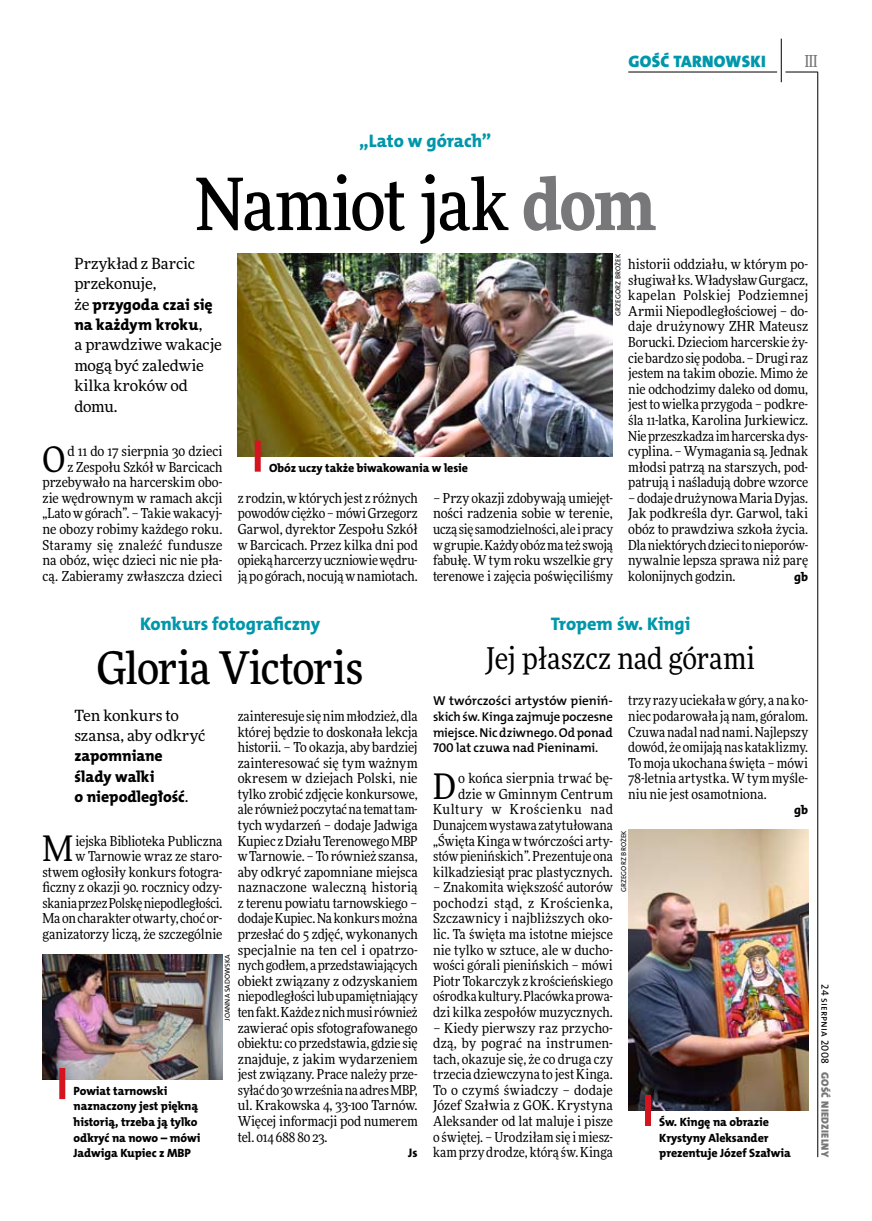
<style>
.page{position:relative;width:872px;height:1221px;background:#fff}
.page>*{position:absolute;margin:0;border:0;box-sizing:border-box;transform-origin:0 0}
.t1{font:500 72px "Freeday Narrow";letter-spacing:-.025em;color:#000}
.t2{font:500 45px "Freeday Narrow";letter-spacing:-.02em;color:#000}
.t3{font:35.25px "Freeday Narrow News";color:#000}
.t4{font:30px "Freeday Narrow News";letter-spacing:-.005em;color:#000}
.t5{font:18.3px "The Mix HP8 Ex Bld";letter-spacing:-.01em;color:#0097aa}
.t6{font:16.65px "The Mix HP9 Blk";letter-spacing:.02em;color:#0097aa}
.t7{font:500 16.5px "Freeday Narrow";color:#787779;scale:.9 1}
.t8{font:15.75px/20.4px "The Mix HP8 Ex Bld";color:#000}
.t9{font:15.45px/20.4px "Freeday News";letter-spacing:-.01em;color:#000}
.t10{font:13.8px/15.6px "Freeday Narrow News";color:#000;text-align:justify}
.t11{font:12.9px/15.6px "The Mix HP6 Se Bld";letter-spacing:-.01em;color:#000;text-align:justify}
.t12{font:12.45px "The Mix HP8 Ex Bld";color:#000}
.t13{font:12px/15.6px "The Mix HP8 Ex Bld";letter-spacing:-.005em;color:#000}
.t14{font:10.5px "The Mix HP9 Blk";letter-spacing:.025em;color:#787779}
.t15{font:10.5px "The Mix HP5 Plain";letter-spacing:.01em;color:#000}
.t16{font:7.2px "The Mix HP5 Plain";letter-spacing:.025em;color:#000}
.s1{font-weight:900;color:#787779}
.s2{font-family:"Freeday News";font-size:15.45px}
</style>
<div class="page">
<hr style="left:817px;top:72px;width:1px;height:1084px;background:#000">
<hr style="left:781px;top:39px;width:1px;height:43px;background:#000">
<hr style="left:785px;top:72px;width:32px;height:1px;background:#000">
<hr style="left:628px;top:72px;width:149px;height:1px;background:#000">
<img style="left:238px;top:253px;width:375px;height:203px">
<img style="left:43px;top:954px;width:179px;height:125px">
<img style="left:628px;top:830px;width:180px;height:280px">
<div style="left:645px;top:1094px;width:6px;height:31px;background:#d4151f"></div>
<div style="left:59px;top:1067px;width:6px;height:32px;background:#d4151f"></div>
<div style="left:255px;top:440px;width:6px;height:31px;background:#d4151f"></div>
<p class="t6" style="left:628px;top:50px;width:139px">GOŚĆ TARNOWSKI</p>
<p class="t7" style="left:804px;top:50px;width:16px">III</p>
<h3 class="t5" style="left:359px;top:129px;width:134px">„Lato w górach”</h3>
<h1 class="t1" style="left:195px;top:159px;width:462px">Namiot jak <span class="s1">dom</span></h1>
<p class="t9" style="left:74px;top:253px;width:122px">Przykład z Barcic przekonuje,</p>
<p class="t8" style="left:74px;top:294px;width:140px"><span class="s2">że</span> przygoda czai się na każdym kroku<span class="s2">,</span></p>
<p class="t9" style="left:74px;top:334px;width:149px">a prawdziwe wakacje mogą być zaledwie kilka kroków od domu.</p>
<p class="t10" style="left:43px;top:443px;width:181px;text-align:right">d 11 do 17 sierpnia 30 dzieci<br>z Zespołu Szkół w Barcicach przebywało na harcerskim obo&shy;zie wędrownym w ramach akcji „Lato w górach”. – Takie wakacyj&shy;ne obozy robimy każdego roku.<br>Staramy się znaleźć fundusze na obóz, więc dzieci nic nie pła&shy;cą. Zabieramy zwłaszcza dzieci</p>
<h3 class="t3" style="left:43px;top:437px;width:24px">O</h3>
<p class="t16" style="left:613px;top:316px;width:62px;rotate:-90deg">Grzegorz brożek</p>
<p class="t10" style="left:628px;top:256px;width:181px">historii oddziału, w którym po&shy;sługiwał ks. Władysław Gurgacz, kapelan Polskiej Podziemnej Armii Niepodległościowej – do&shy;daje drużynowy ZHR Mateusz Borucki. Dzieciom harcerskie ży&shy;cie bardzo się podoba. – Drugi raz jestem na takim obozie. Mimo że nie odchodzimy daleko od domu, jest to wielka przygoda – podkre&shy;śla 11-latka, Karolina Jurkiewicz.<br>Nie przeszkadza im harcerska dys&shy;cyplina. – Wymagania są. Jednak młodsi patrzą na starszych, pod&shy;patrują i naśladują dobre wzorce</p>
<p class="t10" style="left:628px;top:490px;width:181px">– dodaje drużynowa Maria Dyjas.<br>Jak podkreśla dyr. Garwol, taki obóz to prawdziwa szkoła życia.<br>Dla niektórych dzieci to nieporów&shy;nywalnie lepsza sprawa niż parę kolonijnych godzin.</p>
<p class="t13" style="left:269px;top:460px;width:201px">Obóz uczy także biwakowania w lesie</p>
<p class="t10" style="left:238px;top:490px;width:181px">z rodzin, wktórych jest z różnych powodów ciężko – mówi Grzegorz Garwol, dyrektor Zespołu Szkół w Barcicach. Przez kilka dni pod opieką harcerzy uczniowie wędru&shy;ją po górach, nocują wnamiotach.</p>
<p class="t10" style="left:433px;top:490px;width:181px">– Przy okazji zdobywają umiejęt&shy;ności radzenia sobie w terenie, uczą się samodzielności, ale ipracy wgrupie. Każdy obóz ma też swoją fabułę. W tym roku wszelkie gry terenowe i zajęcia poświęciliśmy</p>
<p class="t12" style="left:794px;top:568px;width:15px">gb</p>
<h3 class="t5" style="left:140px;top:611px;width:182px">Konkurs fotograficzny</h3>
<h2 class="t2" style="left:97px;top:640px;width:268px">Gloria Victoris</h2>
<p class="t9" style="left:74px;top:704px;width:132px">Ten konkurs to szansa, aby odkryć</p>
<p class="t8" style="left:74px;top:746px;width:116px">zapomniane ślady walki<br>o niepodległość<span class="s2">.</span></p>
<p class="t10" style="left:238px;top:708px;width:181px">zainteresuje się nim młodzież, dla której będzie to doskonała lekcja historii. – To okazja, aby bardziej zainteresować się tym ważnym okresem w dziejach Polski, nie tylko zrobić zdjęcie konkursowe, ale również poczytać na temat tam&shy;tych wydarzeń – dodaje Jadwiga Kupiec zDziału Terenowego MBP wTarnowie. – To również szansa, aby odkryć zapomniane miejsca naznaczone waleczną historią z terenu powiatu tarnowskiego – dodaje Kupiec. Na konkurs można przesłać do 5 zdjęć, wykonanych specjalnie na ten cel i opatrzo&shy;nych godłem, aprzedstawiających obiekt związany z odzyskaniem niepodległości lub upamiętniający ten fakt. Każde znich musi również zawierać opis sfotografowanego obiektu: co przedstawia, gdzie się znajduje, z jakim wydarzeniem jest związany. Prace należy prze&shy;syłać do 30 września na adres MBP, ul. Krakowska 4, 33-100 Tarnów.<br>Więcej informacji pod numerem tel. 014 688 80 23.</p>
<p class="t12" style="left:408px;top:1144px;width:11px">Js</p>
<p class="t10" style="left:43px;top:832px;width:181px;text-align:right">iejska Biblioteka Publiczna<br>w Tarnowie wraz ze staro&shy;stwem ogłosiły konkurs fotogra&shy;ficzny z okazji 90. rocznicy odzy&shy;skania przez Polskę niepodległości.<br>Ma on charakter otwarty, choć or&shy;ganizatorzy liczą, że szczególnie</p>
<h3 class="t3" style="left:43px;top:826px;width:32px">M</h3>
<p class="t16" style="left:223px;top:1020px;width:68px;rotate:-90deg">joanna sadowska</p>
<p class="t13" style="left:74px;top:1082px;width:128px">Powiat tarnowski naznaczony jest piękną historią, trzeba ją tylko odkryć na nowo – mówi<br>Jadwiga Kupiec z MBP</p>
<h3 class="t5" style="left:551px;top:611px;width:141px">Tropem św. Kingi</h3>
<h3 class="t4" style="left:486px;top:639px;width:271px">Jej płaszcz nad górami</h3>
<p class="t11" style="left:433px;top:693px;width:181px">W twórczości artystów pieniń&shy;skich św. Kinga zajmuje poczesne miejsce. Nic dziwnego. Od ponad 700 lat czuwa nad Pieninami.</p>
<h3 class="t3" style="left:433px;top:764px;width:24px">D</h3>
<p class="t10" style="left:628px;top:692px;width:181px">trzy razy uciekała wgóry, a na ko&shy;niec podarowała ją nam, góralom.<br>Czuwa nadal nad nami. Najlepszy dowód, że omijają nas kataklizmy.<br>To moja ukochana święta – mówi 78-letnia artystka. Wtym myśle&shy;niu nie jest osamotniona.</p>
<p class="t12" style="left:794px;top:802px;width:15px">gb</p>
<p class="t10" style="left:433px;top:770px;width:181px;text-align:right">o końca sierpnia trwać bę&shy;dzie w Gminnym Centrum<br>Kultury w Krościenku nad<br>Dunajcem wystawa zatytułowana „Święta Kinga wtwórczości arty&shy;stów pienińskich”. Prezentuje ona kilkadziesiąt prac plastycznych.</p>
<p class="t10" style="left:433px;top:879px;width:181px">– Znakomita większość autorów pochodzi stąd, z Krościenka, Szczawnicy i najbliższych oko&shy;lic. Ta święta ma istotne miejsce nie tylko w sztuce, ale w ducho&shy;wości górali pienińskich – mówi Piotr Tokarczyk z krościeńskiego ośrodka kultury. Placówka prowa&shy;dzi kilka zespołów muzycznych.</p>
<p class="t10" style="left:433px;top:1019px;width:181px">– Kiedy pierwszy raz przycho&shy;dzą, by pograć na instrumen&shy;tach, okazuje się, że co druga czy trzecia dziewczyna to jest Kinga.<br>To o czymś świadczy – dodaje Józef Szałwia z GOK. Krystyna Aleksander od lat maluje i pisze o świętej. – Urodziłam się imiesz&shy;kam przy drodze, którą św. Kinga</p>
<p class="t16" style="left:619px;top:892px;width:62px;rotate:-90deg">Grzegorz brożek</p>
<p class="t13" style="left:659px;top:1114px;width:133px">Św. Kingę na obrazie<br>Krystyny Aleksander prezentuje Józef Szałwia</p>
<p class="t15" style="left:832px;top:984px;width:81px;rotate:90deg">24 sierpnia 2008</p>
<p class="t14" style="left:832px;top:1071px;width:87px;rotate:90deg">GOŚĆ NIEDZIELNY</p>
</div>
